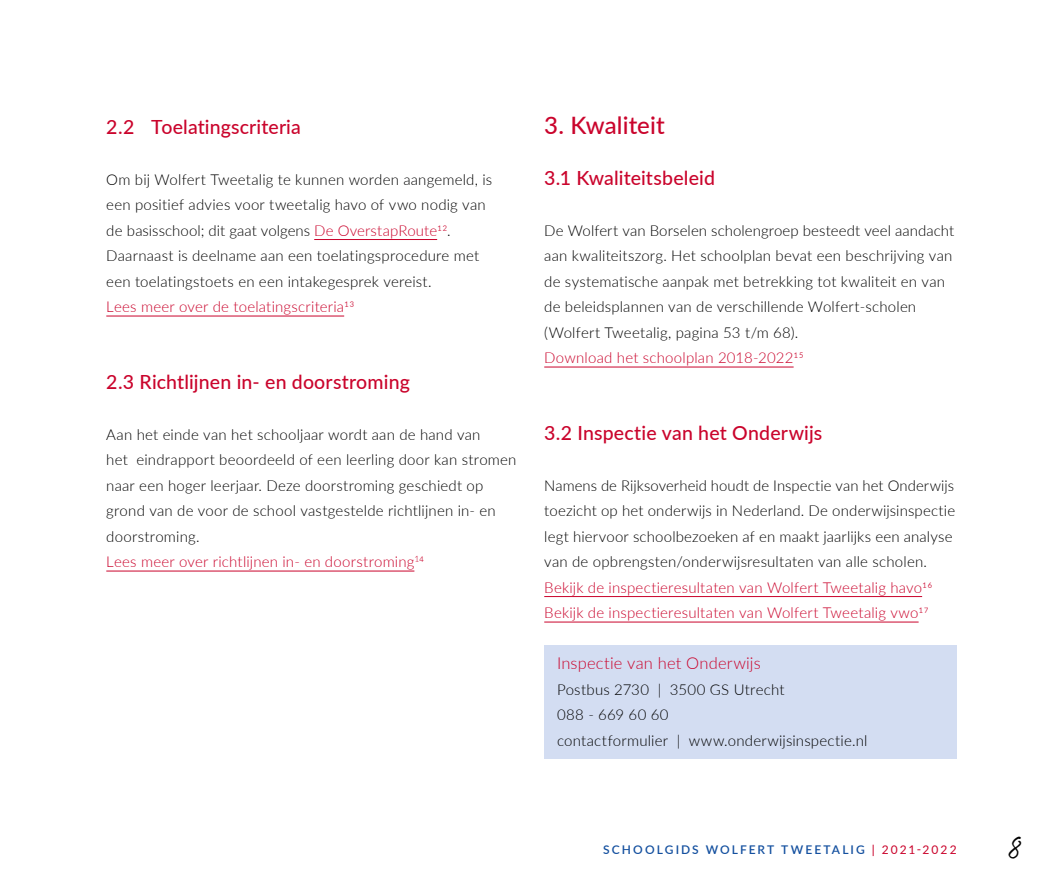
<style>
.page{position:relative;width:1063px;height:893px;background:#fff}
.page>*{position:absolute;margin:0;border:0;box-sizing:border-box;transform-origin:0 0}
.t1{font:36px "Journal";color:#000}
.t2{font:500 24px "Lato";letter-spacing:.005em;color:#ca042c}
.t3{font:500 19.5px "Lato";letter-spacing:.005em;color:#ca042c}
.t4{font:300 16.5px "Lato";letter-spacing:.01em;color:#ca042c}
.t5{font:300 15px/25.5px "Lato";letter-spacing:.01em;color:#000}
.t6{font:300 15px/25.5px "Lato";letter-spacing:.01em;color:#ca042c}
.t7{font:600 12px "Lato";letter-spacing:.17em;color:#14509f}
.s1{color:#ca042c}
.s2{font-weight:500;color:#ca042c}
.s3{font-weight:400;color:#ca042c}
</style>
<div class="page">
<div style="left:544px;top:645px;width:413px;height:114px;background:#d3ddf2"></div>
<hr style="left:544px;top:367px;width:250px;height:1px;background:#ca042c">
<hr style="left:544px;top:596px;width:378px;height:1px;background:#ca042c">
<hr style="left:544px;top:622px;width:375px;height:1px;background:#ca042c">
<hr style="left:314px;top:239px;width:123px;height:1px;background:#ca042c">
<hr style="left:106px;top:316px;width:238px;height:1px;background:#ca042c">
<hr style="left:106px;top:571px;width:308px;height:1px;background:#ca042c">
<h3 class="t3" style="left:106px;top:113px;width:196px">2.2 Toelatingscriteria</h3>
<p class="t5" style="left:106px;top:166px;width:387px">Om bij Wolfert Tweetalig te kunnen worden aangemeld, is een positief advies voor tweetalig havo of vwo nodig van de basisschool; dit gaat volgens <span class="s1">De OverstapRoute12</span>.<br>Daarnaast is deelname aan een toelatingsprocedure met een toelatingstoets en een intakegesprek vereist.</p>
<p class="t6" style="left:106px;top:294px;width:250px">Lees meer over de toelatingscriteria13</p>
<h3 class="t3" style="left:106px;top:368px;width:305px">2.3 Richtlijnen in- en doorstroming</h3>
<p class="t5" style="left:106px;top:421px;width:412px">Aan het einde van het schooljaar wordt aan de hand van<br>het eindrapport beoordeeld of een leerling door kan stromen naar een hoger leerjaar. Deze doorstroming geschiedt op grond van de voor de school vastgestelde richtlijnen in- en doorstroming.<br><span class="s1">Lees meer over richtlijnen in- en doorstroming</span><sup>1</sup><span class="s1">4</span></p>
<h2 class="t2" style="left:544px;top:108px;width:122px">3. Kwaliteit</h2>
<h3 class="t3" style="left:544px;top:164px;width:172px">3.1 Kwaliteitsbeleid</h3>
<p class="t5" style="left:544px;top:217px;width:411px">De Wolfert van Borselen scholengroep besteedt veel aandacht aan kwaliteitszorg. Het schoolplan bevat een beschrijving van de systematische aanpak met betrekking tot kwaliteit en van de beleidsplannen van de verschillende Wolfert-scholen (Wolfert Tweetalig, pagina 53 t/m 68).</p>
<p class="t6" style="left:544px;top:345px;width:261px">Download het schoolplan 2018-202215</p>
<h3 class="t3" style="left:544px;top:419px;width:280px">3.2 Inspectie van het Onderwijs</h3>
<p class="t5" style="left:544px;top:472px;width:412px">Namens de Rijksoverheid houdt de Inspectie van het Onderwijs toezicht op het onderwijs in Nederland. De onderwijsinspectie legt hiervoor schoolbezoeken af en maakt jaarlijks een analyse van de opbrengsten/onderwijsresultaten van alle scholen.</p>
<p class="t6" style="left:544px;top:574px;width:390px">Bekijk de inspectieresultaten van Wolfert Tweetalig havo16<br>Bekijk de inspectieresultaten van Wolfert Tweetalig vwo17</p>
<p class="t4" style="left:557px;top:652px;width:205px">Inspectie van het Onderwijs</p>
<p class="t5" style="left:557px;top:676px;width:312px">Postbus 2730 | 3500 GS Utrecht<br>088 - 669 60 60<br>contactformulier | www.onderwijsinspectie.nl</p>
<p class="t7" style="left:603px;top:840px;width:355px">SCHOOLGIDS WOLFERT TWEETALIG <span class="s2">|</span> <span class="s3">2021-2022</span></p>
<h1 class="t1" style="left:1008px;top:823px;width:14px">8</h1>
</div>
